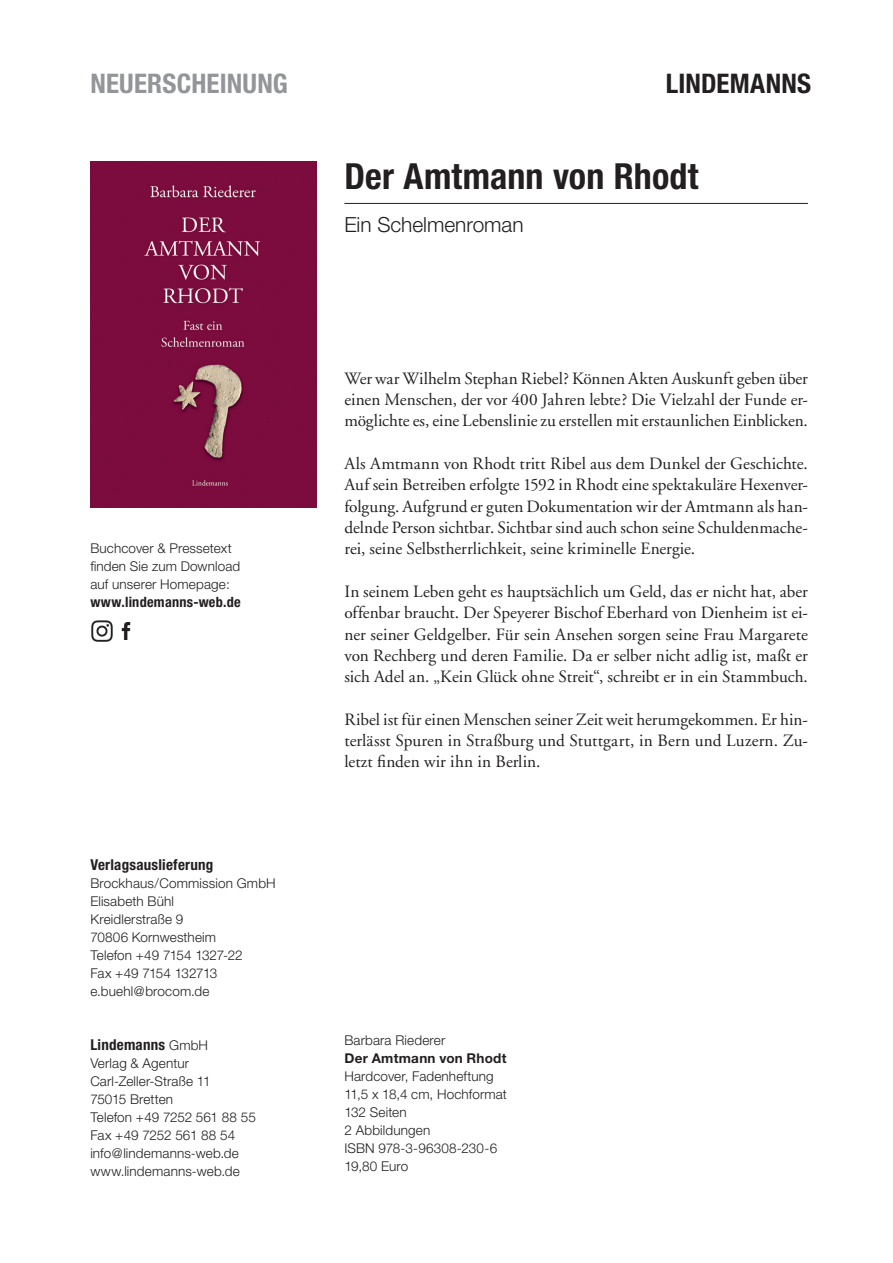
<style>
.page{position:relative;width:893px;height:1263px;background:#fff}
.page>*{position:absolute;margin:0;border:0;box-sizing:border-box;transform-origin:0 0}
.t1{font:700 condensed 36px "Helvetica Neue";letter-spacing:.005em;color:#231f20}
.t2{font:700 condensed 27px "Helvetica Neue";letter-spacing:.005em;color:#939598}
.t3{font:700 condensed 27px "Helvetica Neue";letter-spacing:.01em;color:#231f20}
.t4{font:300 20.85px "Helvetica Neue";color:#231f20}
.t5{font:17.25px/21.3px "Adobe Garamond";color:#231f20;text-align:justify}
.t6{font:700 condensed 15px "Helvetica Neue";letter-spacing:.01em;color:#231f20}
.t7{font:700 condensed 14.25px "Helvetica Neue";letter-spacing:.025em;color:#231f20}
.t8{font:300 13.5px/18px "Helvetica Neue";letter-spacing:.01em;color:#231f20}
.t9{font:700 13.5px "Helvetica Neue";letter-spacing:.02em;color:#231f20}
.s1{font-weight:300;font-stretch:normal;font-size:13.5px}
</style>
<div class="page">
<div style="left:43px;top:79px;width:76px;height:76px;border:2px solid #fff;border-radius:50%"></div>
<img style="left:91px;top:620px;width:22px;height:22px">
<img style="left:121px;top:622px;width:10px;height:17px">
<hr style="left:344px;top:203px;width:464px;height:1px;background:#231f20">
<img style="left:90px;top:162px;width:226px;height:346px">
<h2 class="t2" style="left:90px;top:67px;width:199px">neuerscheinung</h2>
<h2 class="t3" style="left:666px;top:67px;width:147px">Lindemanns</h2>
<p class="t8" style="left:90px;top:539px;width:151px">Buchcover &amp; Pressetext finden Sie zum Download auf unserer Homepage:</p>
<p class="t7" style="left:90px;top:593px;width:152px">www.lindemanns-web.de</p>
<p class="t6" style="left:90px;top:855px;width:125px">Verlagsauslieferung</p>
<p class="t8" style="left:90px;top:874px;width:187px">Brockhaus/Commission GmbH<br>Elisabeth Bühl<br>Kreidlerstraße 9<br>70806 Kornwestheim<br>Telefon +49 7154 1327-22<br>Fax +49 7154 132713 e.buehl@brocom.de</p>
<p class="t6" style="left:90px;top:1035px;width:119px">Lindemanns <span class="s1">GmbH</span></p>
<p class="t8" style="left:90px;top:1054px;width:167px">Verlag &amp; Agentur<br>Carl-Zeller-Straße 11<br>75015 Bretten<br>Telefon +49 7252 561 88 55<br>Fax +49 7252 561 88 54 info@lindemanns-web.de www.lindemanns-web.de</p>
<h1 class="t1" style="left:344px;top:155px;width:356px">Der Amtmann von Rhodt</h1>
<p class="t4" style="left:344px;top:212px;width:181px">Ein Schelmenroman</p>
<p class="t5" style="left:344px;top:368px;width:465px">Wer war Wilhelm Stephan Riebel? Können Akten Auskunft geben über einen Menschen, der vor 400 Jahren lebte? Die Vielzahl der Funde er&shy;möglichte es, eine Lebenslinie zu erstellen mit erstaunlichen Einblicken.</p>
<p class="t5" style="left:344px;top:453px;width:465px">Als Amtmann von Rhodt tritt Ribel aus dem Dunkel der Geschichte.<br>Auf sein Betreiben erfolgte 1592 in Rhodt eine spektakuläre Hexenver&shy;folgung. Aufgrund er guten Dokumentation wir der Amtmann als han&shy;delnde Person sichtbar. Sichtbar sind auch schon seine Schuldenmache&shy;rei, seine Selbstherrlichkeit, seine kriminelle Energie.</p>
<p class="t5" style="left:344px;top:581px;width:465px">In seinem Leben geht es hauptsächlich um Geld, das er nicht hat, aber offenbar braucht. Der Speyerer Bischof Eberhard von Dienheim ist ei&shy;ner seiner Geldgelber. Für sein Ansehen sorgen seine Frau Margarete von Rechberg und deren Familie. Da er selber nicht adlig ist, maßt er sich Adel an. „Kein Glück ohne Streit“, schreibt er in ein Stammbuch.</p>
<p class="t5" style="left:344px;top:709px;width:465px">Ribel ist für einen Menschen seiner Zeit weit herumgekommen. Er hin&shy;terlässt Spuren in Straßburg und Stuttgart, in Bern und Luzern. Zu&shy;letzt finden wir ihn in Berlin.</p>
<p class="t8" style="left:344px;top:1030px;width:102px">Barbara Riederer</p>
<p class="t9" style="left:344px;top:1049px;width:164px">Der Amtmann von Rhodt</p>
<p class="t8" style="left:344px;top:1066px;width:164px">Hardcover, Fadenheftung<br>11,5 x 18,4 cm, Hochformat<br>132 Seiten<br>2 Abbildungen<br>ISBN 978-3-96308-230-6<br>19,80 Euro</p>
</div>
